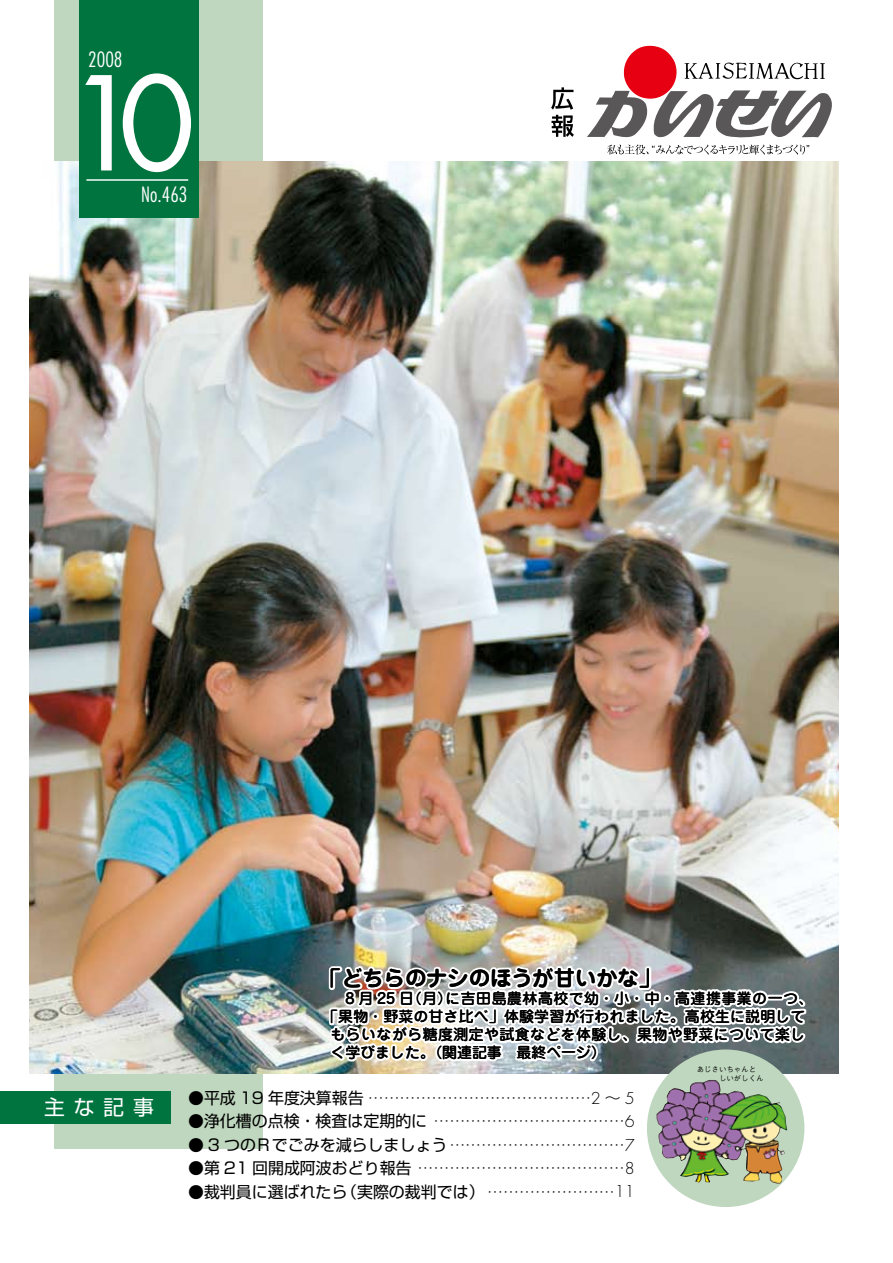
<style>
.page{position:relative;width:893px;height:1263px;background:#fff}
.page>*{position:absolute;margin:0;border:0;box-sizing:border-box;transform-origin:0 0}
.t1{font:126.45px "Futura";color:#fff}
.t2{font:700 21.3px "Jun 501";color:#000}
.t3{font:20.7px "Shin Go";color:#fff}
.t4{font:300 condensed 20.55px "Futura";color:#fff}
.t5{font:300 15.9px/23.4px "Shin Go";color:#000;text-align:right}
.t6{font:15.9px "Shin Go";color:#000}
.t7{font:500 14.85px "Jun 34";letter-spacing:.03em;color:#000}
.t8{font:500 14.85px "Jun 34";color:#000}
.t9{font:500 7.5px "Gothic BBB";color:#000}
.s1{font-weight:400}
.s2{font-family:"Futura"}
</style>
<div class="page">
<div style="left:55px;top:0;width:208px;height:1148px;background:#bed7be"></div>
<img style="left:30px;top:162px;width:809px;height:912px">
<div style="left:79px;top:0;width:119px;height:218px;background:#00743f"></div>
<div style="left:0;top:1091px;width:171px;height:32px;background:#00743f"></div>
<img style="left:327px;top:766px;width:481px;height:409px">
<div style="left:647px;top:1049px;width:157px;height:158px;background:#bed7be;border-radius:50%"></div>
<img style="left:656px;top:1080px;width:131px;height:103px">
<hr style="left:86px;top:179px;width:102px;height:2px;background:#fff">
<svg style="left:551px;top:87px;width:23px;height:50px"></svg>
<svg style="left:587px;top:45px;width:245px;height:110px"></svg>
<p class="t4" style="left:88px;top:46px;width:36px">2008</p>
<h1 class="t1" style="left:65px;top:37px;width:132px">10</h1>
<p class="t4" style="left:141px;top:181px;width:48px">No.463</p>
<h3 class="t3" style="left:44px;top:1094px;width:111px">主な記事</h3>
<h2 class="t2" style="left:320px;top:963px;width:342px">「どちらのナシのほうが甘いかな「</h2>
<p class="t7" style="left:445px;top:988px;width:369px">に吉田島農林高校で幼・小・中・高連携事業の一つ、</p>
<p class="t7" style="left:331px;top:988px;width:123px">　8 月 25 （日月）</p>
<p class="t7" style="left:323px;top:1006px;width:484px">「果物・野菜の甘さ比べ」体験学習が行われました。高校生に説明して</p>
<p class="t7" style="left:331px;top:1024px;width:476px">もらいながら糖度測定や試食などを体験し、果物や野菜について楽し</p>
<p class="t7" style="left:591px;top:1043px;width:16px">(</p>
<p class="t5" style="left:188px;top:1085px;width:448px"><span class="s1">●平成 19 年度決算報告</span> ..........................................<span class="s2">2</span> 〜 <span class="s2">5</span></p>
<p class="t5" style="left:188px;top:1109px;width:448px"><span class="s1">●浄化槽の点検・検査は定期的に</span> ....................................<span class="s2">6</span></p>
<p class="t5" style="left:188px;top:1132px;width:448px"><span class="s1">● 3 つのＲでごみを減らしましょう</span> .................................<span class="s2">7</span></p>
<p class="t5" style="left:188px;top:1156px;width:448px"><span class="s1">●第 21 回開成阿波おどり報告</span> .......................................<span class="s2">8</span><span class="s1">（実際の裁判では(</span> ........................<span class="s2">11</span></p>
<p class="t8" style="left:331px;top:1043px;width:277px">く学びました。（関連記事　最終ページ）</p>
<p class="t9" style="left:697px;top:1065px;width:61px">あじさいちゃんと</p>
<p class="t9" style="left:697px;top:1073px;width:68px">　　　しいがしくん</p>
<p class="t6" style="left:188px;top:1181px;width:161px">●裁判員に選ばれたら</p>
</div>
